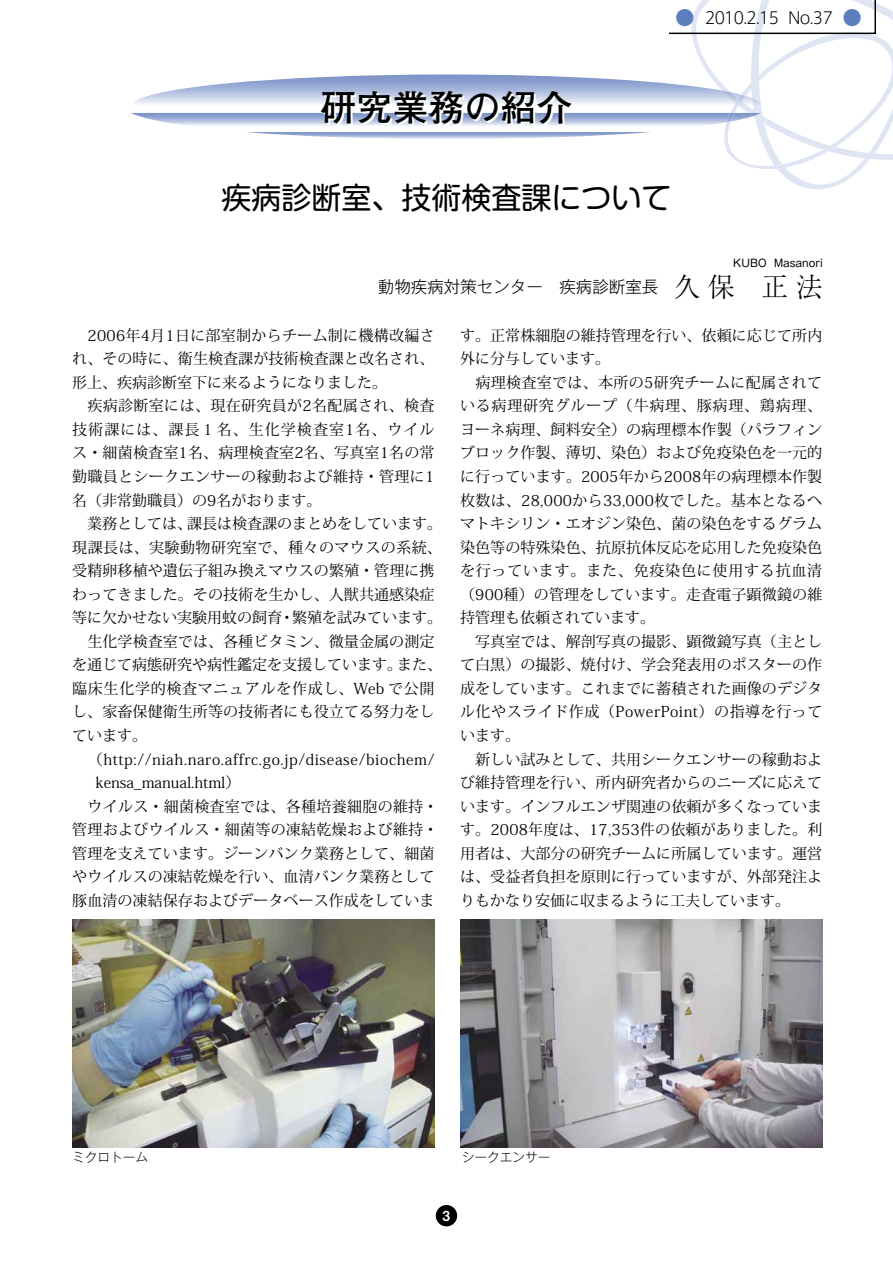
<style>
.page{position:relative;width:893px;height:1263px;background:#fff}
.page>*{position:absolute;margin:0;border:0;box-sizing:border-box;transform-origin:0 0}
.t1{font:36px "Futo Go B101 Pro Bold 90 msp RKSJ H";color:#000}
.t2{font:30px "Shin M Go Pro Regular 90 msp RKSJ H";color:#000}
.t3{font:16.5px "Gothic MB101 Pro Light 90 msp RKSJ H";color:#000}
.t4{font:16.5px "Axis Std Light 90 msp RKSJ H";letter-spacing:-.08em;color:#000}
.t5{font:15px/23.5px "Koz Min Pro Regular 90 msp RKSJ H";letter-spacing:.005em;color:#000}
.t6{font:13.8px "Midashi Go Pro MB31 90 msp RKSJ H";color:#fff}
.t7{font:12.75px "Gothic MB101 Pro Light 90 msp RKSJ H";letter-spacing:-.01em;color:#000}
.t8{font:10.5px "Gothic MB101 Pro Regular 90 msp RKSJ H";color:#000}
.s1{font-size:19.5px;color:#5d7ebc}
.s2{font-family:"Ryumin Pro Light 90 msp RKSJ H";font-size:27px}
</style>
<div class="page">
<img style="left:72px;top:920px;width:362px;height:227px">
<img style="left:460px;top:920px;width:362px;height:227px">
<div style="left:436px;top:1205px;width:21px;height:21px;background:#000;border-radius:50%"></div>
<svg style="left:131px;top:0;width:762px;height:189px"></svg>
<h1 class="t1" style="left:320px;top:94px;width:253px">研究業務の紹介</h1>
<p class="t4" style="left:675px;top:12px;width:188px"><span class="s1">●</span> 2010.2.15 No.37 <span class="s1">●</span></p>
<h2 class="t2" style="left:221px;top:187px;width:451px">疾病診断室、技術検査課について</h2>
<p class="t8" style="left:733px;top:259px;width:91px">KUBO Masanori</p>
<p class="t3" style="left:378px;top:280px;width:446px">動物疾病対策センター　疾病診断室長 <span class="s2">久保　正法</span></p>
<p class="t5" style="left:72px;top:325px;width:371px">　2006年4月1日に部室制からチーム制に機構改編され、その時に、衛生検査課が技術検査課と改名され、形上、疾病診断室下に来るようになりました。<br>　疾病診断室には、現在研究員が2名配属され、検査技術課には、課長１名、生化学検査室1名、ウイルス・細菌検査室1名、病理検査室2名、写真室1名の常勤職員とシークエンサーの稼動および維持・管理に1名（非常勤職員）の9名がおります。<br>　業務としては、課長は検査課のまとめをしています。現課長は、実験動物研究室で、種々のマウスの系統、受精卵移植や遺伝子組み換えマウスの繁殖・管理に携わってきました。その技術を生かし、人獣共通感染症等に欠かせない実験用蚊の飼育・繁殖を試みています。　生化学検査室では、各種ビタミン、微量金属の測定を通じて病態研究や病性鑑定を支援しています。また、臨床生化学的検査マニュアルを作成し、Web で公開し、家畜保健衛生所等の技術者にも役立てる努力をしています。<br>　（http://niah.naro.affrc.go.jp/disease/biochem/　 kensa_manual.html）<br>　ウイルス・細菌検査室では、各種培養細胞の維持・管理およびウイルス・細菌等の凍結乾燥および維持・管理を支えています。ジーンバンク業務として、細菌やウイルスの凍結乾燥を行い、血清バンク業務として豚血清の凍結保存およびデータベース作成をしていま</p>
<p class="t5" style="left:460px;top:325px;width:364px">す。正常株細胞の維持管理を行い、依頼に応じて所内外に分与しています。<br>　病理検査室では、本所の5研究チームに配属されている病理研究グループ（牛病理、豚病理、鶏病理、ヨーネ病理、飼料安全）の病理標本作製（パラフィンブロック作製、薄切、染色）および免疫染色を一元的に行っています。2005年から2008年の病理標本作製枚数は、28,000から33,000枚でした。基本となるヘマトキシリン・エオジン染色、菌の染色をするグラム染色等の特殊染色、抗原抗体反応を応用した免疫染色を行っています。また、免疫染色に使用する抗血清（900種）の管理をしています。走査電子顕微鏡の維持管理も依頼されています。<br>　写真室では、解剖写真の撮影、顕微鏡写真（主として白黒）の撮影、焼付け、学会発表用のポスターの作成をしています。これまでに蓄積された画像のデジタル化やスライド作成（PowerPoint）の指導を行っています。<br>　新しい試みとして、共用シークエンサーの稼動および維持管理を行い、所内研究者からのニーズに応えています。インフルエンザ関連の依頼が多くなっています。2008年度は、17,353件の依頼がありました。利用者は、大部分の研究チームに所属しています。運営は、受益者負担を原則に行っていますが、外部発注よりもかなり安価に収まるように工夫しています。</p>
<p class="t7" style="left:72px;top:1153px;width:77px">ミクロトーム</p>
<p class="t7" style="left:462px;top:1153px;width:90px">シークエンサー</p>
<p class="t6" style="left:443px;top:1211px;width:9px">3</p>
</div>
